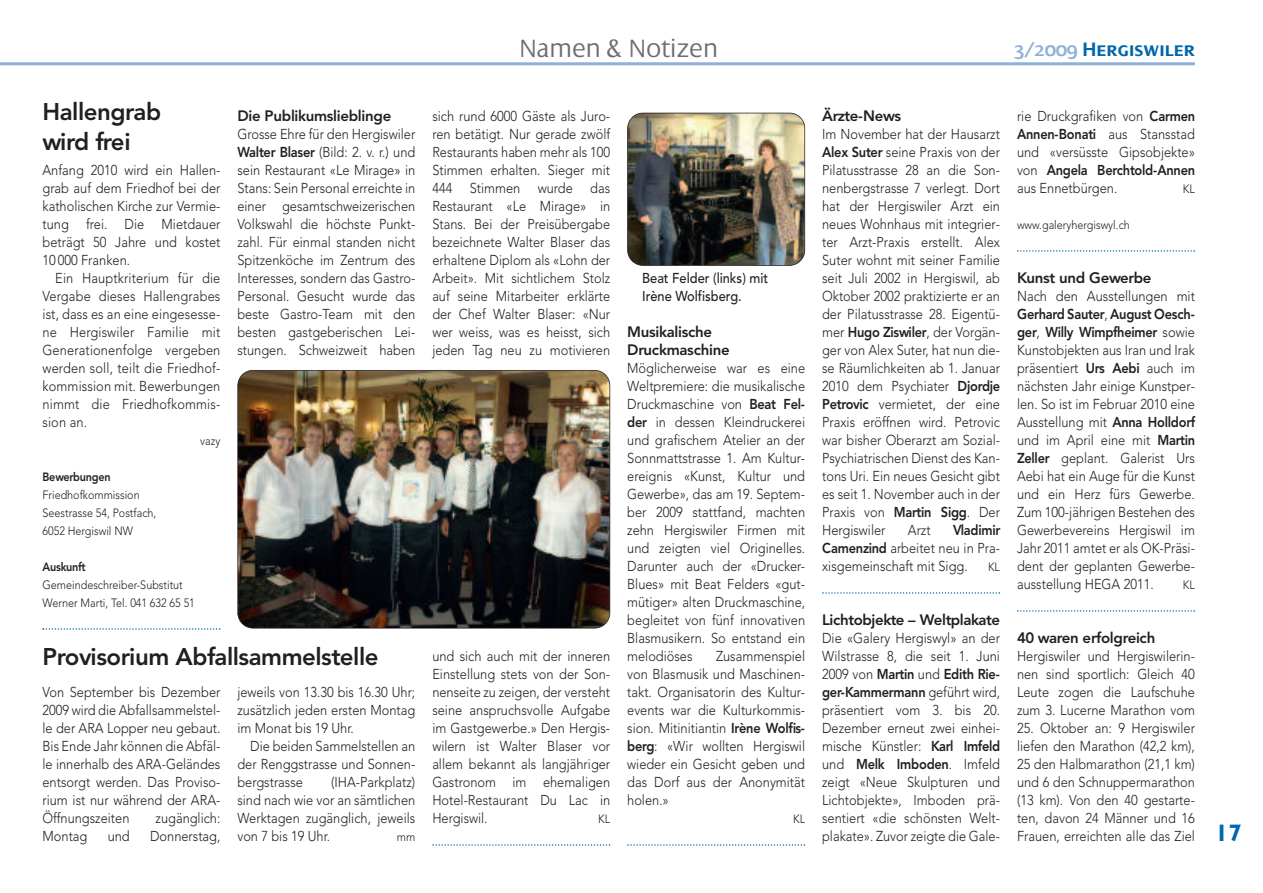
<style>
.page{position:relative;width:1263px;height:893px;background:#fff}
.page>*{position:absolute;margin:0;border:0;box-sizing:border-box;transform-origin:0 0}
.t1{font:300 27px "Dialog";color:#6c6d70}
.t2{font:800 24px/30px "Avenir";letter-spacing:-.02em;color:#231f20}
.t3{font:700 24px "Gill Sans";color:#0067ab}
.t4{font:21px "Dialog Semi Bold SC";color:#0067ab}
.t5{font:800 15px/18px "Avenir";letter-spacing:-.02em;color:#231f20}
.t6{font:300 14.25px/18px "Avenir";color:#231f20;text-align:justify;scale:.9 1}
.t7{font:500 14.25px/18px "Avenir";color:#231f20;scale:.9 1}
.t8{font:300 12px/18px "Avenir";color:#231f20;scale:.9 1}
.t9{font:800 12px "Avenir";letter-spacing:-.02em;color:#231f20;scale:.9 1}
.s1{color:#8fb0d8}
.s2{font-weight:800}
</style>
<div class="page">
<img style="left:628px;top:113px;width:177px;height:152px;border-radius:15px">
<div style="left:627px;top:113px;width:178px;height:153px;border:2px solid #231f20;border-radius:16px"></div>
<img style="left:238px;top:370px;width:372px;height:258px;border-radius:15px">
<div style="left:237px;top:370px;width:373px;height:258px;border:2px solid #231f20;border-radius:16px"></div>
<hr style="left:0;top:62px;width:1195px;height:3px;background:#8fb0d8">
<svg style="left:43px;top:628px;width:177px;height:2px"></svg>
<svg style="left:432px;top:844px;width:178px;height:2px"></svg>
<svg style="left:627px;top:844px;width:178px;height:2px"></svg>
<svg style="left:822px;top:592px;width:178px;height:2px"></svg>
<svg style="left:1017px;top:250px;width:178px;height:2px"></svg>
<svg style="left:1017px;top:610px;width:178px;height:2px"></svg>
<h1 class="t1" style="left:519px;top:32px;width:200px">Namen &amp; Notizen</h1>
<h3 class="t4" style="left:1014px;top:37px;width:183px"><span class="s1">3/2009</span> Hergiswiler</h3>
<h2 class="t2" style="left:43px;top:99px;width:120px">Hallengrab wird frei</h2>
<p class="t6" style="left:43px;top:162px;width:199px">Anfang 2010 wird ein Hallen&shy;grab auf dem Friedhof bei der katholischen Kirche zur Vermie&shy;tung frei. Die Mietdauer beträgt 50 Jahre und kostet 10 000 Franken.</p>
<p class="t6" style="left:43px;top:270px;width:199px;text-indent:13px">Ein Hauptkriterium für die Vergabe dieses Hallengrabes ist, dass es an eine eingesesse&shy;ne Hergiswiler Familie mit Generationenfolge vergeben werden soll, teilt die Friedhof&shy;kommission mit. Bewerbungen nimmt die Friedhofkommis&shy;sion an.</p>
<p class="t8" style="left:200px;top:433px;width:24px">vazy</p>
<p class="t9" style="left:43px;top:472px;width:77px">Bewerbungen</p>
<p class="t8" style="left:43px;top:487px;width:128px">Friedhofkommission<br>Seestrasse 54, Postfach,<br>6052 Hergiswil NW</p>
<p class="t9" style="left:43px;top:562px;width:50px">Auskunft</p>
<p class="t8" style="left:43px;top:577px;width:171px">Gemeindeschreiber-Substitut<br>Werner Marti, Tel. 041 632 65 51</p>
<p class="t5" style="left:237px;top:108px;width:155px">Die Publikumslieblinge</p>
<p class="t6" style="left:237px;top:126px;width:199px">Grosse Ehre für den Hergiswiler <span class="s2">Walter Blaser</span> (Bild: 2. v. r.) und sein Restaurant «Le Mirage» in Stans: Sein Personal erreichte in einer gesamtschweizerischen Volkswahl die höchste Punkt&shy;zahl. Für einmal standen nicht Spitzenköche im Zentrum des Interesses, sondern das Gastro-Personal. Gesucht wurde das beste Gastro-Team mit den besten gastgeberischen Lei&shy;stungen. Schweizweit haben</p>
<h2 class="t2" style="left:43px;top:643px;width:338px">Provisorium Abfallsammelstelle</h2>
<p class="t6" style="left:43px;top:684px;width:199px">Von September bis Dezember 2009 wird die Abfallsammelstel&shy;le der ARA Lopper neu gebaut.<br>Bis Ende Jahr können die Abfäl&shy;le innerhalb des ARA-Geländes entsorgt werden. Das Proviso&shy;rium ist nur während der ARA-Öffnungszeiten</p>
<p class="t6" style="left:156px;top:810px;width:74px">zugänglich:</p>
<p class="t6" style="left:43px;top:828px;width:51px">Montag</p>
<p class="t6" style="left:108px;top:828px;width:26px">und</p>
<p class="t6" style="left:150px;top:828px;width:80px">Donnerstag,</p>
<p class="t6" style="left:237px;top:684px;width:199px">jeweils von 13.30 bis 16.30 Uhr; zusätzlich jeden ersten Montag im Monat bis 19 Uhr.</p>
<p class="t6" style="left:237px;top:738px;width:199px;text-indent:13px">Die beiden Sammelstellen an der Renggstrasse und Sonnen&shy;bergstrasse</p>
<p class="t6" style="left:237px;top:774px;width:199px;text-indent:94px">(IHA-Parkplatz) sind nach wie vor an sämtlichen Werktagen zugänglich, jeweils von 7 bis 19 Uhr.</p>
<p class="t8" style="left:397px;top:829px;width:22px">mm</p>
<p class="t6" style="left:432px;top:108px;width:199px">sich rund 6000 Gäste als Juro&shy;ren betätigt. Nur gerade zwölf Restaurants haben mehr als 100<br>Stimmen erhalten. Sieger mit 444 Stimmen wurde das Restaurant «Le Mirage» in Stans. Bei der Preisübergabe bezeichnete Walter Blaser das erhaltene Diplom als «Lohn der Arbeit». Mit sichtlichem Stolz auf seine Mitarbeiter erklärte der Chef Walter Blaser: «Nur wer weiss, was es heisst, sich jeden Tag neu zu motivieren</p>
<p class="t6" style="left:432px;top:648px;width:199px">und sich auch mit der inneren Einstellung stets von der Son&shy;nenseite zu zeigen, der versteht seine anspruchsvolle Aufgabe im Gastgewerbe.» Den Hergis&shy;wilern ist Walter Blaser vor allem bekannt als langjähriger Gastronom im ehemaligen Hotel-Restaurant Du Lac in Hergiswil.</p>
<p class="t8" style="left:598px;top:811px;width:15px">KL</p>
<p class="t7" style="left:642px;top:270px;width:142px">Beat Felder (links) mit<br>Irène Wolfisberg.</p>
<p class="t5" style="left:627px;top:324px;width:104px">Musikalische<br>Druckmaschine</p>
<p class="t6" style="left:627px;top:360px;width:199px">Möglicherweise war es eine Weltpremiere: die musikalische Druckmaschine von <span class="s2">Beat Fel&shy;der</span> in dessen Kleindruckerei und grafischem Atelier an der Sonnmattstrasse 1. Am Kultur&shy;ereignis «Kunst, Kultur und Gewerbe», das am 19. Septem&shy;ber 2009 stattfand, machten zehn Hergiswiler Firmen mit und zeigten viel Originelles.<br>Darunter auch der «Drucker-Blues» mit Beat Felders «gut&shy;mütiger» alten Druckmaschine, begleitet von fünf innovativen Blasmusikern. So entstand ein melodiöses</p>
<p class="t6" style="left:627px;top:648px;width:199px;text-indent:89px">Zusammenspiel von Blasmusik und Maschinen&shy;takt. Organisatorin des Kultur&shy;events war die Kulturkommis&shy;sion. Mitinitiantin <span class="s2">Irène Wolfis&shy;berg</span>: «Wir wollten Hergiswil wieder ein Gesicht geben und das Dorf aus der Anonymität holen.»</p>
<p class="t8" style="left:793px;top:811px;width:15px">KL</p>
<p class="t5" style="left:822px;top:108px;width:80px">Ärzte-News</p>
<p class="t6" style="left:822px;top:126px;width:199px">Im November hat der Hausarzt <span class="s2">Alex Suter</span> seine Praxis von der Pilatusstrasse 28 an die Son&shy;nenbergstrasse 7 verlegt. Dort hat der Hergiswiler Arzt ein neues Wohnhaus mit integrier&shy;ter Arzt-Praxis erstellt. Alex Suter wohnt mit seiner Familie seit Juli 2002 in Hergiswil, ab Oktober 2002 praktizierte er an der Pilatusstrasse 28. Eigentü&shy;mer <span class="s2">Hugo Ziswiler</span>, der Vorgän&shy;ger von Alex Suter, hat nun die&shy;se Räumlichkeiten ab 1. Januar 2010 dem Psychiater <span class="s2">Djordje Petrovic</span> vermietet, der eine Praxis eröffnen wird. Petrovic war bisher Oberarzt am Sozial-Psychiatrischen Dienst des Kan&shy;tons Uri. Ein neues Gesicht gibt es seit 1. November auch in der Praxis von <span class="s2">Martin Sigg</span>. Der Hergiswiler</p>
<p class="t6" style="left:822px;top:522px;width:200px;text-indent:131px"><span class="s2">Vladimir Camenzind</span> arbeitet neu in Pra&shy;xisgemeinschaft mit Sigg.</p>
<p class="t6" style="left:908px;top:522px;width:27px">Arzt</p>
<p class="t8" style="left:988px;top:559px;width:15px">KL</p>
<p class="t5" style="left:822px;top:612px;width:179px">Lichtobjekte – Weltplakate</p>
<p class="t6" style="left:822px;top:630px;width:199px">Die «Galery Hergiswyl» an der Wilstrasse 8, die seit 1. Juni 2009 von <span class="s2">Martin</span> und <span class="s2">Edith Rie&shy;ger-Kammermann</span> geführt wird, präsentiert vom 3. bis 20.<br>Dezember erneut zwei einhei&shy;mische Künstler: <span class="s2">Karl Imfeld </span>und <span class="s2">Melk Imboden</span>. Imfeld zeigt «Neue Skulpturen und Lichtobjekte», Imboden prä&shy;sentiert «die schönsten Welt&shy;plakate». Zuvor zeigte die Gale-</p>
<p class="t6" style="left:1017px;top:108px;width:199px">rie Druckgrafiken von <span class="s2">Carmen Annen-Bonati</span> aus Stansstad und «versüsste Gipsobjekte» von <span class="s2">Angela Berchtold-Annen </span>aus Ennetbürgen.</p>
<p class="t8" style="left:1183px;top:181px;width:15px">KL</p>
<p class="t8" style="left:1017px;top:217px;width:127px">www.galeryhergiswyl.ch</p>
<p class="t5" style="left:1017px;top:270px;width:136px">Kunst und Gewerbe</p>
<p class="t6" style="left:1017px;top:288px;width:200px">Nach den Ausstellungen mit <span class="s2">Gerhard Sauter</span>, <span class="s2">August Oesch&shy;ger</span>, <span class="s2">Willy Wimpfheimer</span> sowie Kunstobjekten aus Iran und Irak präsentiert <span class="s2">Urs Aebi</span> auch im nächsten Jahr einige Kunstper&shy;len. So ist im Februar 2010 eine Ausstellung mit <span class="s2">Anna Holldorf </span>und im April eine mit <span class="s2">Martin Zeller</span> geplant. Galerist Urs Aebi hat ein Auge für die Kunst und ein Herz fürs Gewerbe.<br>Zum 100-jährigen Bestehen des Gewerbevereins Hergiswil im Jahr 2011 amtet er als OK-Präsi&shy;dent der geplanten Gewerbe&shy;ausstellung HEGA 2011.</p>
<p class="t8" style="left:1183px;top:577px;width:15px">KL</p>
<p class="t5" style="left:1017px;top:630px;width:140px">40 waren erfolgreich</p>
<p class="t6" style="left:1017px;top:648px;width:199px">Hergiswiler und Hergiswilerin&shy;nen sind sportlich: Gleich 40<br>Leute zogen die Laufschuhe zum 3. Lucerne Marathon vom</p>
<p class="t6" style="left:1017px;top:720px;width:199px">25. Oktober an: 9 Hergiswiler liefen den Marathon (42,2 km), 25 den Halbmarathon (21,1 km) und 6 den Schnuppermarathon (13 km). Von den 40 gestarte&shy;ten, davon 24 Männer und 16<br>Frauen, erreichten alle das Ziel</p>
<h2 class="t3" style="left:1215px;top:823px;width:28px">17</h2>
</div>
